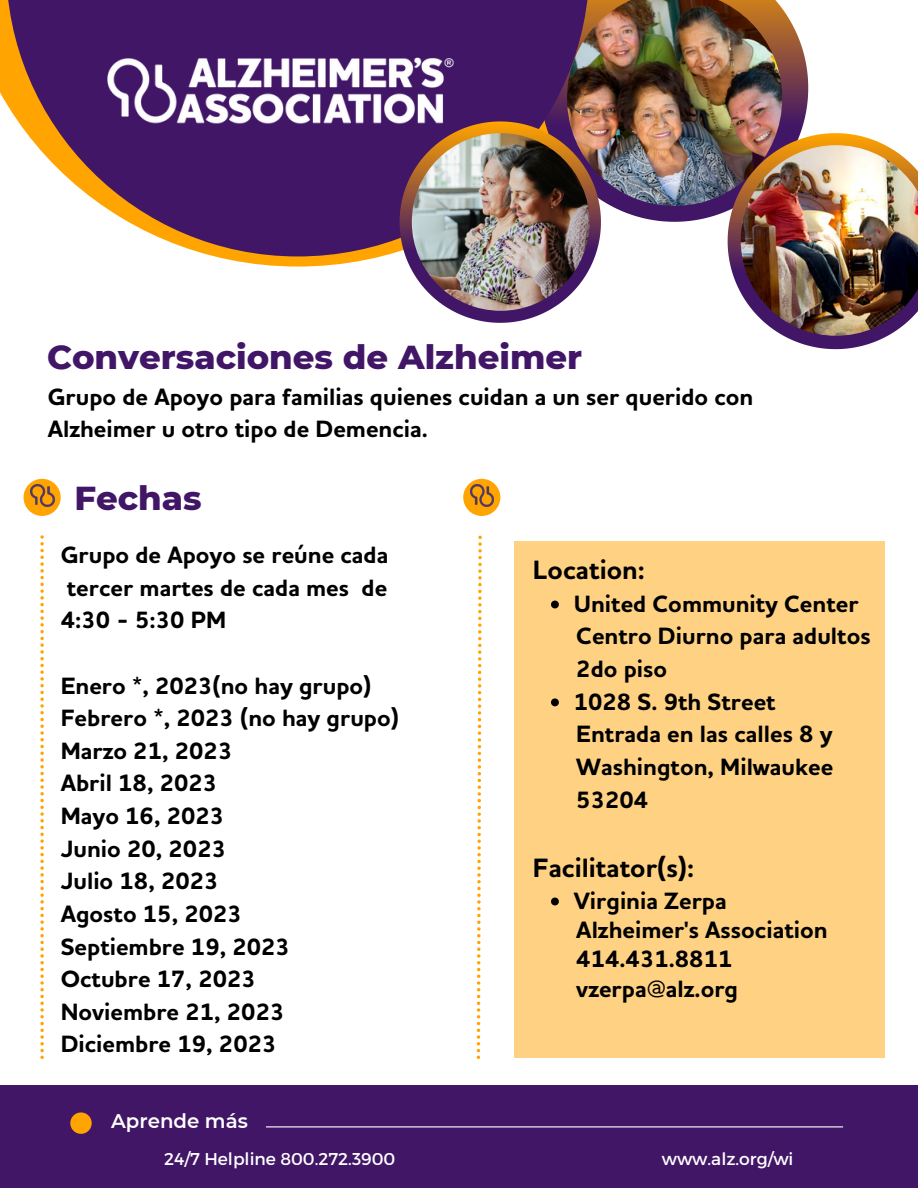
<style>
.page{position:relative;width:918px;height:1188px;background:#fff}
.page>*{position:absolute;margin:0;border:0;box-sizing:border-box;transform-origin:0 0}
.t1{font:800 33.9px "Montserrat";color:#411666}
.t2{font:700 27px "Houschka Alt Pro";color:#000}
.t3{font:700 24px/32.7px "Houschka Alt Pro";color:#000}
.t4{font:700 24px/32.7px "Houschka Alt Pro";color:#010101;text-align:justify}
.t5{font:600 19.8px "Montserrat";color:#fff}
.t6{font:17.1px "Montserrat";color:#fff}
</style>
<div class="page">
<svg style="left:611px;top:8px;width:197px;height:214px"></svg>
<svg style="left:6px;top:0;width:561px;height:184px;background:#764865"></svg>
<img style="left:567px;top:0;width:215px;height:206px">
<div style="left:0;top:1086px;width:918px;height:102px;background:#411666"></div>
<div style="left:70px;top:1112px;width:22px;height:22px;background:#ffa400;border-radius:50%"></div>
<hr style="left:266px;top:1126px;width:577px;height:1px;background:#fff">
<svg style="left:40px;top:535px;width:4px;height:524px"></svg>
<div style="left:24px;top:479px;width:37px;height:37px;background:#ffa400;border-radius:50%"></div>
<img style="left:30px;top:485px;width:24px;height:21px">
<img style="left:728px;top:133px;width:159px;height:216px">
<img style="left:741px;top:145px;width:177px;height:191px">
<svg style="left:409px;top:121px;width:192px;height:202px"></svg>
<img style="left:412px;top:133px;width:177px;height:178px;border-radius:50%">
<div style="left:515px;top:542px;width:370px;height:516px;background:#ffd283"></div>
<img style="left:74px;top:0;width:414px;height:266px">
<svg style="left:477px;top:536px;width:5px;height:523px"></svg>
<div style="left:463px;top:479px;width:37px;height:37px;background:#ffa400;border-radius:50%"></div>
<img style="left:470px;top:485px;width:24px;height:21px">
<svg style="left:551px;top:601px;width:8px;height:7px"></svg>
<svg style="left:551px;top:698px;width:8px;height:8px"></svg>
<svg style="left:551px;top:898px;width:8px;height:7px"></svg>
<h1 class="t1" style="left:47px;top:336px;width:537px">Conversaciones de Alzheimer</h1>
<p class="t3" style="left:48px;top:380px;width:707px">Grupo de Apoyo para familias quienes cuidan a un ser querido con<br>Alzheimer u otro tipo de Demencia.</p>
<h1 class="t1" style="left:74px;top:477px;width:129px">Fechas</h1>
<p class="t4" style="left:61px;top:538px;width:329px">Grupo de Apoyo se reúne cada tercer martes de cada mes de 4:30 - 5:30 PM</p>
<p class="t4" style="left:61px;top:668px;width:340px;text-align:left">Enero *, 2023(no hay grupo)<br>Febrero *, 2023 (no hay grupo)<br>Marzo 21, 2023<br>Abril 18, 2023<br>Mayo 16, 2023<br>Junio 20, 2023<br>Julio 18, 2023<br>Agosto 15, 2023<br>Septiembre 19, 2023<br>Octubre 17, 2023<br>Noviembre 21, 2023<br>Diciembre 19, 2023</p>
<p class="t5" style="left:111px;top:1109px;width:138px">Aprende más</p>
<p class="t2" style="left:533px;top:553px;width:113px">Location:</p>
<p class="t3" style="left:574px;top:587px;width:286px">United Community Center</p>
<p class="t3" style="left:576px;top:619px;width:296px">Centro Diurno para adultos<br>2do piso</p>
<p class="t3" style="left:574px;top:684px;width:203px">1028 S. 9th Street</p>
<p class="t3" style="left:576px;top:717px;width:259px;text-align:justify">Entrada en las calles 8 y Washington, Milwaukee 53204</p>
<p class="t2" style="left:533px;top:851px;width:163px">Facilitator(s):</p>
<p class="t3" style="left:576px;top:915px;width:253px;line-height:29.2px">Alzheimer's Association<br>414.431.8811 vzerpa@alz.org</p>
<p class="t3" style="left:574px;top:884px;width:154px">Virginia Zerpa</p>
<p class="t6" style="left:164px;top:1147px;width:233px">24/7 Helpline 800.272.3900</p>
<p class="t6" style="left:662px;top:1147px;width:133px">www.alz.org/wi</p>
</div>
